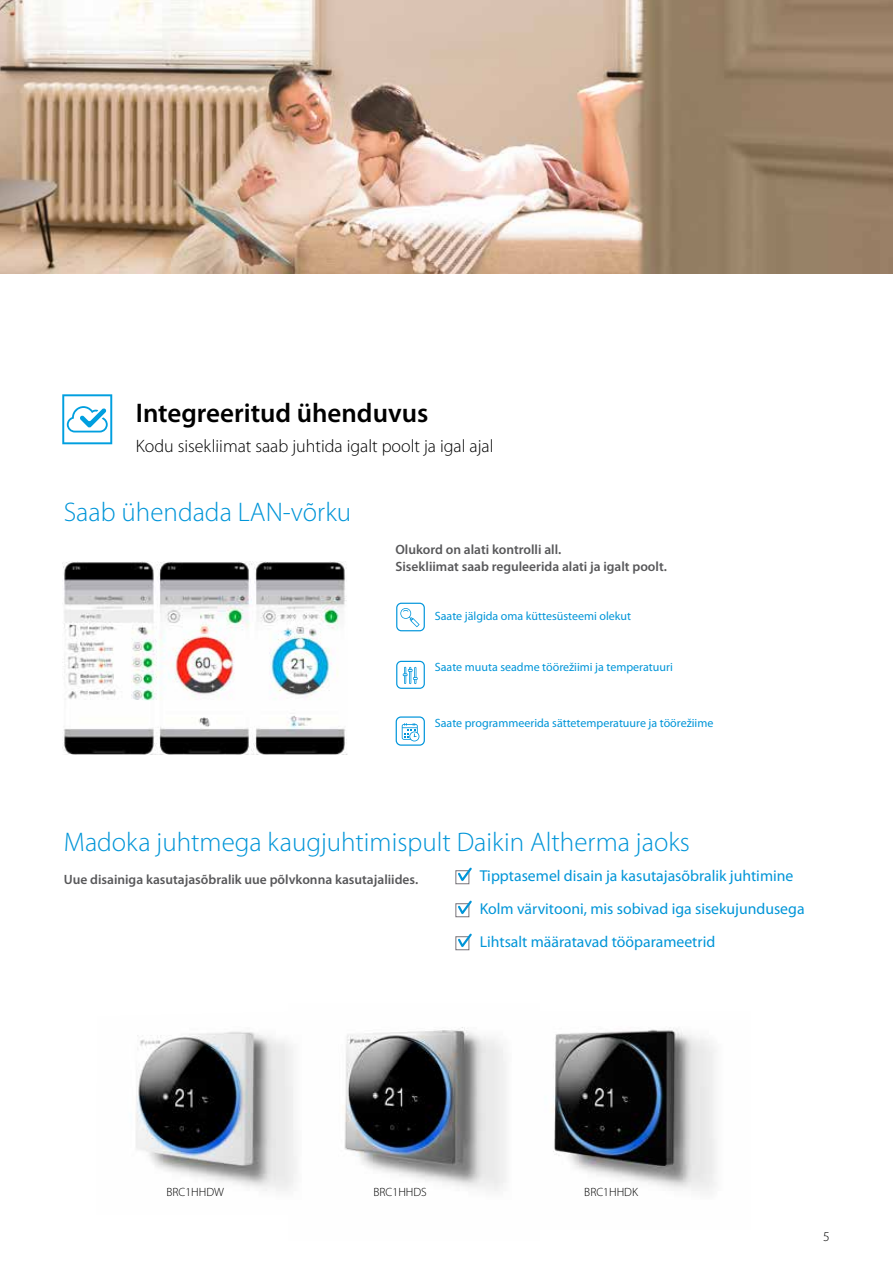
<style>
.page{position:relative;width:893px;height:1263px;background:#fff}
.page>*{position:absolute;margin:0;border:0;box-sizing:border-box;transform-origin:0 0}
.t1{font:300 27px "Myriad Pro";color:#0095d8}
.t2{font:600 27px "Myriad Pro";color:#000}
.t3{font:300 18px "Myriad Pro";color:#000}
.t4{font:15.75px/33px "Myriad Pro";color:#0095d8}
.t5{font:600 13.5px/16.5px "Myriad Pro";color:#58585a}
.t6{font:300 13.5px "Myriad Pro";color:#000}
.t7{font:12px "Myriad Pro";color:#0095d8}
.t8{font:300 12px "Myriad Pro";color:#000}
</style>
<div class="page">
<img style="left:344px;top:1027px;width:162px;height:164px">
<img style="left:553px;top:1027px;width:163px;height:164px">
<img style="left:135px;top:1031px;width:162px;height:160px">
<div style="left:455px;top:870px;width:14px;height:14px;border:1px solid #78747a"></div>
<svg style="left:456px;top:867px;width:16px;height:17px"></svg>
<div style="left:455px;top:903px;width:14px;height:14px;border:1px solid #78747a"></div>
<svg style="left:456px;top:900px;width:16px;height:17px"></svg>
<div style="left:455px;top:936px;width:14px;height:14px;border:1px solid #78747a"></div>
<svg style="left:456px;top:933px;width:16px;height:17px"></svg>
<img style="left:0;top:0;width:893px;height:274px">
<img style="left:62px;top:562px;width:286px;height:193px">
<div style="left:396px;top:603px;width:29px;height:28px;border:1px solid #0095db;border-radius:5px"></div>
<svg style="left:400px;top:608px;width:19px;height:19px"></svg>
<div style="left:396px;top:661px;width:29px;height:28px;border:1px solid #0095db;border-radius:4px"></div>
<svg style="left:403px;top:667px;width:15px;height:17px"></svg>
<div style="left:396px;top:716px;width:29px;height:30px;border:1px solid #0095db;border-radius:5px"></div>
<svg style="left:402px;top:723px;width:17px;height:18px"></svg>
<svg style="left:62px;top:394px;width:50px;height:50px"></svg>
<h1 class="t2" style="left:136px;top:396px;width:294px">Integreeritud ühenduvus</h1>
<h2 class="t3" style="left:136px;top:436px;width:359px">Kodu sisekliimat saab juhtida igalt poolt ja igal ajal</h2>
<h1 class="t1" style="left:64px;top:497px;width:289px">Saab ühendada LAN-võrku</h1>
<p class="t5" style="left:395px;top:541px;width:273px">Olukord on alati kontrolli all.<br>Sisekliimat saab reguleerida alati ja igalt poolt.</p>
<p class="t7" style="left:435px;top:608px;width:198px">Saate jälgida oma küttesüsteemi olekut</p>
<p class="t7" style="left:435px;top:660px;width:239px">Saate muuta seadme töörežiimi ja temperatuuri</p>
<p class="t7" style="left:435px;top:715px;width:280px">Saate programmeerida sättetemperatuure ja töörežiime</p>
<h1 class="t1" style="left:64px;top:827px;width:628px">Madoka juhtmega kaugjuhtimispult Daikin Altherma jaoks</h1>
<p class="t5" style="left:64px;top:871px;width:356px">Uue disainiga kasutajasõbralik uue põlvkonna kasutajaliides.</p>
<p class="t4" style="left:480px;top:859px;width:326px">Tipptasemel disain ja kasutajasõbralik juhtimine<br>Kolm värvitooni, mis sobivad iga sisekujundusega<br>Lihtsalt määratavad tööparameetrid</p>
<p class="t8" style="left:166px;top:1185px;width:59px">BRC1HHDW</p>
<p class="t8" style="left:374px;top:1185px;width:55px">BRC1HHDS</p>
<p class="t8" style="left:584px;top:1185px;width:55px">BRC1HHDK</p>
<p class="t6" style="left:823px;top:1229px;width:7px">5</p>
</div>
